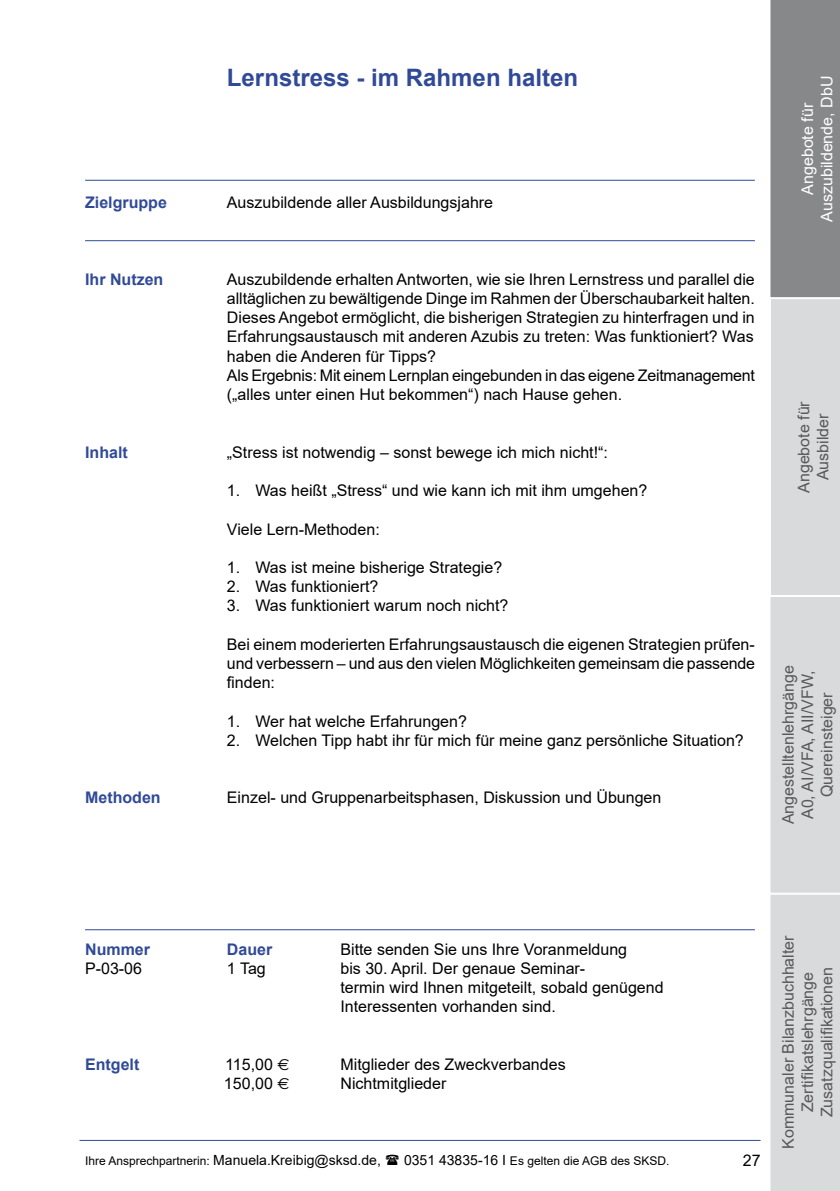
<style>
.page{position:relative;width:840px;height:1191px;background:#fff}
.page>*{position:absolute;margin:0;border:0;box-sizing:border-box;transform-origin:0 0}
.t1{font:700 24px "Arial";color:#314a97}
.t2{font:16px/19.2px "Arial";color:#000}
.t3{font:16px/19.2px "Arial";color:#58585a;text-align:center}
.t4{font:700 16px "Arial";color:#314a97}
.t5{font:16px/19.2px "Arial";color:#fff;text-align:center}
.t6{font:14px "Arial";color:#000}
.t7{font:12px "Arial";color:#000}
.s1{font-family:"Euro Sans"}
.s2{font-size:12px}
.s3{font-size:14px}
</style>
<div class="page">
<hr style="left:79px;top:1140px;width:681px;height:1px;background:#314a97">
<svg style="left:770px;top:0;width:69px;height:1191px;background:#c5c6c7"></svg>
<hr style="left:85px;top:180px;width:669px;height:1px;background:#314a97">
<hr style="left:85px;top:240px;width:669px;height:1px;background:#314a97">
<hr style="left:85px;top:929px;width:669px;height:1px;background:#314a97">
<h1 class="t1" style="left:227px;top:60px;width:352px">Lernstress - im Rahmen halten</h1>
<p class="t4" style="left:85px;top:191px;width:83px">Zielgruppe</p>
<p class="t2" style="left:227px;top:193px;width:267px">Auszubildende aller Ausbildungsjahre</p>
<p class="t4" style="left:85px;top:268px;width:80px">Ihr Nutzen</p>
<p class="t2" style="left:227px;top:269px;width:529px">Auszubildende erhalten Antworten, wie sie Ihren Lernstress und parallel die alltäglichen zu bewältigende Dinge im Rahmen der Überschaubarkeit halten.<br>Dieses Angebot ermöglicht, die bisherigen Strategien zu hinterfragen und in Erfahrungsaustausch mit anderen Azubis zu treten: Was funktioniert? Was haben die Anderen für Tipps?<br>Als Ergebnis: Mit einem Lernplan eingebunden in das eigene Zeitmanagement („alles unter einen Hut bekommen“) nach Hause gehen.</p>
<p class="t4" style="left:85px;top:441px;width:44px">Inhalt</p>
<p class="t2" style="left:227px;top:442px;width:382px">„Stress ist notwendig – sonst bewege ich mich nicht!“:</p>
<p class="t2" style="left:227px;top:481px;width:421px">1. Was heißt „Stress“ und wie kann ich mit ihm umgehen?</p>
<p class="t2" style="left:227px;top:519px;width:154px">Viele Lern-Methoden:</p>
<p class="t2" style="left:227px;top:557px;width:277px">1. Was ist meine bisherige Strategie?</p>
<p class="t2" style="left:227px;top:577px;width:153px">2. Was funktioniert?</p>
<p class="t2" style="left:227px;top:596px;width:283px">3. Was funktioniert warum noch nicht?</p>
<p class="t2" style="left:227px;top:634px;width:529px;text-align:justify">Bei einem moderierten Erfahrungsaustausch die eigenen Strategien prüfen&shy;und verbessern – und aus den vielen Möglichkeiten gemeinsam die passende finden:</p>
<p class="t2" style="left:227px;top:711px;width:241px">1. Wer hat welche Erfahrungen?</p>
<p class="t2" style="left:227px;top:730px;width:518px">2. Welchen Tipp habt ihr für mich für meine ganz persönliche Situation?</p>
<p class="t4" style="left:85px;top:786px;width:77px">Methoden</p>
<p class="t2" style="left:227px;top:788px;width:435px">Einzel- und Gruppenarbeitsphasen, Diskussion und Übungen</p>
<p class="t5" style="left:797px;top:222px;width:147px;rotate:-90deg">Angebote für<br>Auszubildende, DbU</p>
<p class="t3" style="left:793px;top:493px;width:93px;rotate:-90deg">Angebote für<br>Ausbilder</p>
<p class="t3" style="left:778px;top:824px;width:161px;rotate:-90deg">Angestelltenlehrgänge<br>A0, AI/VFA, AII/VFW,<br>Quereinsteiger</p>
<p class="t4" style="left:85px;top:937px;width:66px">Nummer</p>
<p class="t4" style="left:227px;top:937px;width:47px">Dauer</p>
<p class="t2" style="left:340px;top:939px;width:288px">Bitte senden Sie uns Ihre Voranmeldung</p>
<p class="t2" style="left:85px;top:958px;width:58px">P-03-06</p>
<p class="t2" style="left:227px;top:958px;width:40px">1 Tag</p>
<p class="t2" style="left:340px;top:958px;width:324px">bis 30. April. Der genaue Seminar-<br>termin wird Ihnen mitgeteilt, sobald genügend<br>Interessenten vorhanden sind.</p>
<p class="t4" style="left:85px;top:1053px;width:56px">Entgelt</p>
<p class="t2" style="left:225px;top:1054px;width:66px">115,00 <span class="s1">€</span></p>
<p class="t2" style="left:340px;top:1054px;width:226px">Mitglieder des Zweckverbandes</p>
<p class="t2" style="left:224px;top:1073px;width:67px">150,00 <span class="s1">€</span></p>
<p class="t2" style="left:340px;top:1073px;width:107px">Nichtmitglieder</p>
<p class="t6" style="left:85px;top:1150px;width:297px"><span class="s2">Ihre Ansprechpartnerin:</span> Manuela.Kreibig@sksd.de,</p>
<p class="t7" style="left:404px;top:1152px;width:267px"><span class="s3">0351 43835-16 I</span> Es gelten die AGB des SKSD.</p>
<p class="t2" style="left:742px;top:1150px;width:19px">27</p>
<p class="t3" style="left:778px;top:1148px;width:215px;rotate:-90deg">Kommunaler Bilanzbuchhalter<br>Zertifikatslehrgänge<br>Zusatzqualifikationen</p>
</div>
